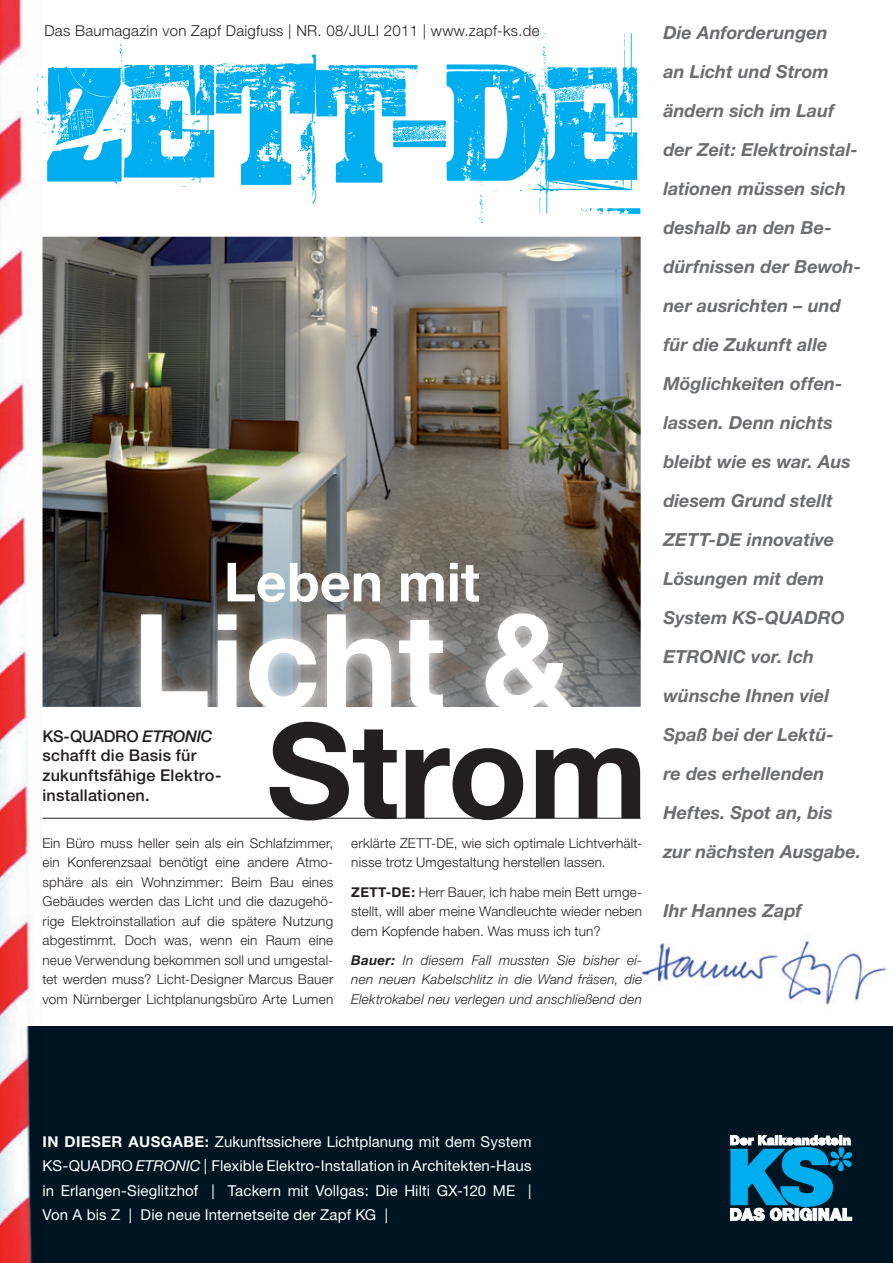
<style>
.page{position:relative;width:893px;height:1263px;background:#fff}
.page>*{position:absolute;margin:0;border:0;box-sizing:border-box;transform-origin:0 0}
.t1{font:700 132px "Helvetica Neue";color:#fff}
.t2{font:700 132px "Helvetica Neue";color:#231f20}
.t3{font:700 54px "Helvetica Neue";color:#fff}
.t4{font:italic 700 18px/39px "Helvetica Neue";letter-spacing:.005em;color:#6c6d70}
.t5{font:500 16.2px/19.5px "Helvetica Neue";letter-spacing:.015em;color:#231f20}
.t6{font:15px/24.3px "Helvetica Neue";letter-spacing:.01em;color:#fff;text-align:justify}
.t7{font:300 15px "Helvetica Neue";letter-spacing:.02em;color:#231f20}
.t8{font:300 13.5px/19.5px "Helvetica Neue";letter-spacing:.015em;color:#231f20;text-align:justify}
.t9{font:italic 300 13.5px/19.5px "Helvetica Neue";letter-spacing:.015em;color:#231f20;text-align:justify}
.s1{font-style:italic}
.s2{font-weight:700}
</style>
<div class="page">
<div style="left:0;top:1026px;width:893px;height:237px;background:#001522"></div>
<img style="left:0;top:0;width:43px;height:1263px">
<img style="left:641px;top:935px;width:246px;height:70px">
<img style="left:43px;top:237px;width:598px;height:470px">
<svg style="left:37px;top:33px;width:603px;height:190px"></svg>
<hr style="left:43px;top:818px;width:598px;height:1px;background:#231f20">
<img style="left:124px;top:597px;width:462px;height:125px">
<img style="left:291px;top:722px;width:36px;height:3px">
<svg style="left:730px;top:1135px;width:122px;height:86px"></svg>
<p class="t7" style="left:44px;top:22px;width:497px">Das Baumagazin von Zapf Daigfuss | NR. 08/JULI 2011 | www.zapf-ks.de</p>
<h2 class="t3" style="left:224px;top:549px;width:257px">Leben mit</h2>
<h1 class="t1" style="left:132px;top:580px;width:441px">Licht &amp;</h1>
<p class="t5" style="left:43px;top:726px;width:180px">KS-QUADRO <span class="s1">ETRONIC </span>schafft die Basis für zukunftsfähige Elektro&shy;installationen.</p>
<h1 class="t2" style="left:266px;top:689px;width:383px">Strom</h1>
<p class="t8" style="left:43px;top:833px;width:292px">Ein Büro muss heller sein als ein Schlafzimmer, ein Konferenzsaal benötigt eine andere Atmo&shy;sphäre als ein Wohnzimmer: Beim Bau eines Gebäudes werden das Licht und die dazugehö&shy;rige Elektroinstallation auf die spätere Nutzung abgestimmt. Doch was, wenn ein Raum eine neue Verwendung bekommen soll und umgestal&shy;tet werden muss? Licht-Designer Marcus Bauer vom Nürnberger Lichtplanungsbüro Arte Lumen</p>
<p class="t8" style="left:351px;top:833px;width:292px">erklärte ZETT-DE, wie sich optimale Lichtverhält&shy;nisse trotz Umgestaltung herstellen lassen.</p>
<p class="t8" style="left:351px;top:882px;width:292px"><span class="s2">ZETT-DE:</span> Herr Bauer, ich habe mein Bett umge&shy;stellt, will aber meine Wandleuchte wieder neben dem Kopfende haben. Was muss ich tun?</p>
<p class="t9" style="left:351px;top:950px;width:292px"><span class="s2">Bauer:</span> In diesem Fall mussten Sie bisher ei&shy;nen neuen Kabelschlitz in die Wand fräsen, die Elektrokabel neu verlegen und anschließend den</p>
<p class="t4" style="left:663px;top:13px;width:199px">Die Anforderungen<br>an Licht und Strom ändern sich im Lauf der Zeit: Elektroinstal&shy;lationen müssen sich deshalb an den Be&shy;dürfnissen der Bewoh&shy;ner ausrichten – und für die Zukunft alle<br>Möglichkeiten offen&shy;lassen. Denn nichts bleibt wie es war. Aus diesem Grund stellt<br>ZETT-DE innovative<br>Lösungen mit dem<br>System KS-QUADRO<br>ETRONIC vor. Ich wünsche Ihnen viel<br>Spaß bei der Lektü-<br>re des erhellenden<br>Heftes. Spot an, bis zur nächsten Ausgabe.</p>
<h3 class="t4" style="left:663px;top:891px;width:140px">Ihr Hannes Zapf</h3>
<p class="t6" style="left:43px;top:1129px;width:491px"><span class="s2">IN DIESER AUSGABE:</span> Zukunftssichere Lichtplanung mit dem System KS-QUADRO <span class="s1">ETRONIC</span> | Flexible Elektro-Installation in Architekten-Haus in Erlangen-Sieglitzhof | Tackern mit Vollgas: Die Hilti GX-120 ME | Von A bis Z | Die neue Internetseite der Zapf KG |</p>
</div>
